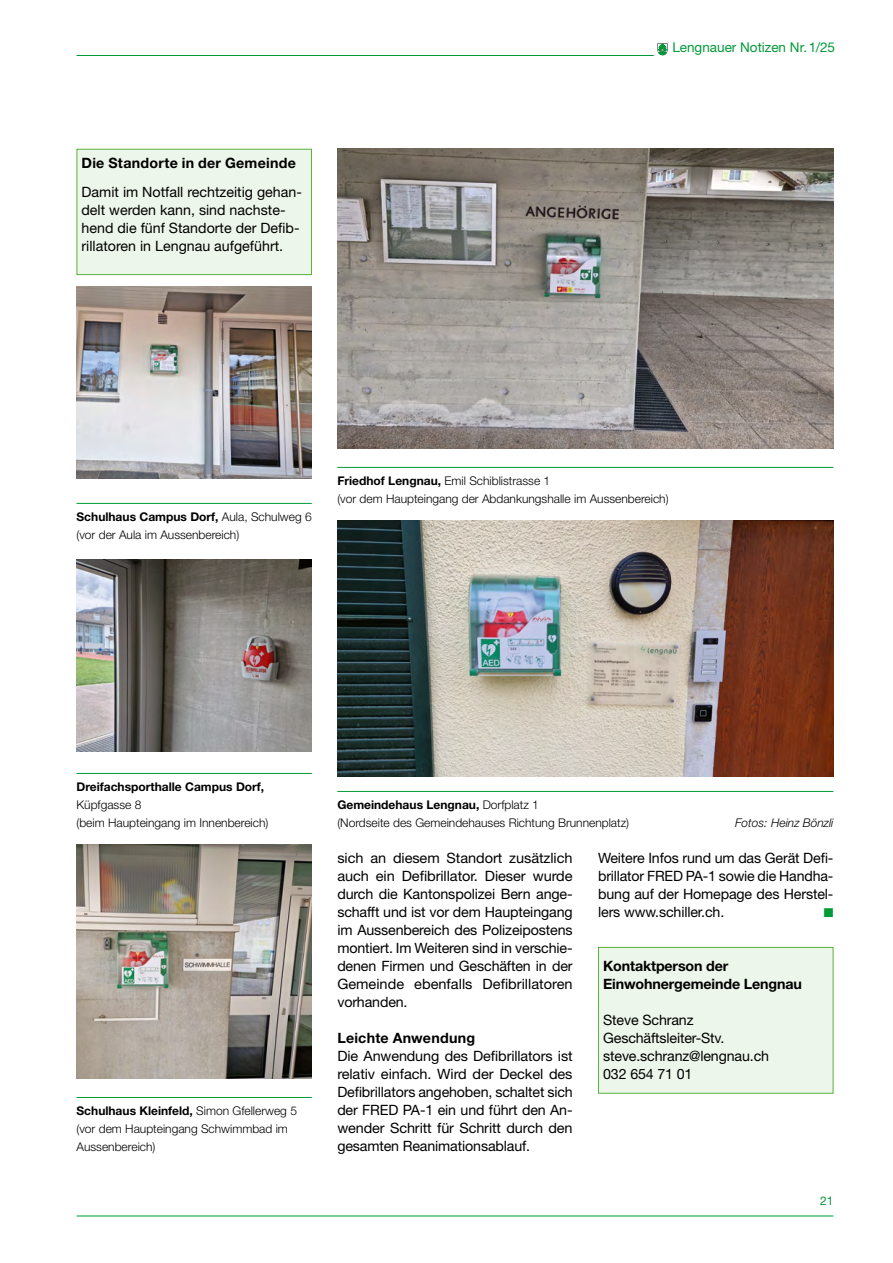
<style>
.page{position:relative;width:893px;height:1263px;background:#fff}
.page>*{position:absolute;margin:0;border:0;box-sizing:border-box;transform-origin:0 0}
._5_Grundtext{font:14.25px/18px "Helvetica Neue LT Std";letter-spacing:-.01em;color:#000;text-align:justify}
._5_Grundtext-2{font:700 14.25px/18px "Helvetica Neue LT Std";letter-spacing:-.01em;color:#000}
._5_Grundtext-3{font:700 14.25px "Helvetica Neue LT Std";letter-spacing:.02em;color:#000}
._5_Grundtext-4{font:700 14.25px "Helvetica Neue LT Std";letter-spacing:.015em;color:#000}
.t1{font:13.5px "Helvetica Neue LT Std";color:#009a38}
._5_Grundtext-5{font:12.75px "Zapf Dingbats ITC";color:#009a38}
._13_Legende_8_0{font:300 12px/18px "Helvetica Neue LT Std";color:#000}
._13_Legende_8_0-2{font:italic 300 12px "Helvetica Neue LT Std";color:#000}
.t2{font:12px "Helvetica Neue LT Std";color:#009a38}
.s1{font-weight:700}
</style>
<div class="page">
<hr style="left:77px;top:55px;width:577px;height:1px;background:#009a38">
<svg style="left:657px;top:43px;width:10px;height:12px"></svg>
<hr style="left:77px;top:1216px;width:756px;height:1px;background:#009a38">
<div style="left:77px;top:149px;width:234px;height:126px;background:#edf6ea"></div>
<div style="left:77px;top:149px;width:235px;height:126px;border:1px solid #58b13e"></div>
<img style="left:77px;top:287px;width:235px;height:192px">
<img style="left:77px;top:560px;width:235px;height:192px">
<img style="left:77px;top:845px;width:235px;height:234px">
<img style="left:337px;top:149px;width:496px;height:300px">
<img style="left:337px;top:521px;width:496px;height:255px">
<hr style="left:77px;top:503px;width:235px;height:1px;background:#009a38">
<hr style="left:77px;top:773px;width:235px;height:1px;background:#009a38">
<hr style="left:77px;top:1097px;width:235px;height:1px;background:#009a38">
<hr style="left:337px;top:467px;width:496px;height:1px;background:#009a38">
<hr style="left:337px;top:791px;width:496px;height:1px;background:#009a38">
<div style="left:598px;top:947px;width:235px;height:146px;background:#edf6ea"></div>
<div style="left:598px;top:947px;width:235px;height:147px;border:1px solid #58b13e"></div>
<p class="_5_Grundtext-3" style="left:82px;top:154px;width:216px">Die Standorte in der Gemeinde</p>
<p class="_5_Grundtext" style="left:82px;top:182px;width:222px;text-align:left">Damit im Notfall rechtzeitig gehan&shy;delt werden kann, sind nachste&shy;hend die fünf Standorte der Defib&shy;rillatoren in Lengnau aufgeführt.</p>
<p class="t1" style="left:672px;top:39px;width:164px">Lengnauer Notizen Nr. 1/25</p>
<p class="_13_Legende_8_0" style="left:77px;top:507px;width:237px"><span class="s1">Schulhaus Campus Dorf,</span> Aula, Schulweg 6 (vor der Aula im Aussenbereich)</p>
<p class="_13_Legende_8_0" style="left:337px;top:471px;width:333px"><span class="s1">Friedhof Lengnau,</span> Emil Schiblistrasse 1<br>(vor dem Haupteingang der Abdankungshalle im Aussenbereich)</p>
<p class="_13_Legende_8_0" style="left:77px;top:777px;width:193px"><span class="s1">Dreifachsporthalle Campus Dorf,<br></span>Küpfgasse 8<br>(beim Haupteingang im Innenbereich)</p>
<p class="_13_Legende_8_0" style="left:77px;top:1101px;width:222px"><span class="s1">Schulhaus Kleinfeld,</span> Simon Gfellerweg 5 (vor dem Haupteingang Schwimmbad im<br>Aussenbereich)</p>
<p class="_13_Legende_8_0" style="left:337px;top:795px;width:293px"><span class="s1">Gemeindehaus Lengnau,</span> Dorfplatz 1<br>(Nordseite des Gemeindehauses Richtung Brunnenplatz)</p>
<p class="_13_Legende_8_0-2" style="left:735px;top:815px;width:100px">Fotos: Heinz Bönzli</p>
<p class="_5_Grundtext" style="left:337px;top:848px;width:237px">sich an diesem Standort zusätzlich auch ein Defibrillator. Dieser wurde durch die Kantonspolizei Bern ange&shy;schafft und ist vor dem Haupteingang im Aussenbereich des Polizeipostens montiert. Im Weiteren sind in verschie&shy;denen Firmen und Geschäften in der Gemeinde ebenfalls Defibrillatoren vorhanden.</p>
<p class="_5_Grundtext-4" style="left:337px;top:1029px;width:139px">Leichte Anwendung</p>
<p class="_5_Grundtext" style="left:337px;top:1046px;width:237px">Die Anwendung des Defibrillators ist relativ einfach. Wird der Deckel des Defibrillators angehoben, schaltet sich der FRED PA-1 ein und führt den An&shy;wender Schritt für Schritt durch den gesamten Reanimationsablauf.</p>
<p class="_5_Grundtext" style="left:598px;top:848px;width:237px">Weitere Infos rund um das Gerät Defi&shy;brillator FRED PA-1 sowie die Handha&shy;bung auf der Homepage des Herstel&shy;lers www.schiller.ch.</p>
<p class="_5_Grundtext-5" style="left:824px;top:906px;width:11px">■</p>
<p class="_5_Grundtext-2" style="left:603px;top:956px;width:200px">Kontaktperson der<br>Einwohnergemeinde Lengnau</p>
<p class="_5_Grundtext" style="left:603px;top:1010px;width:167px;text-align:left">Steve Schranz<br>Geschäftsleiter-Stv. steve.schranz@lengnau.ch<br>032 654 71 01</p>
<p class="t2" style="left:820px;top:1193px;width:15px">21</p>
</div>
